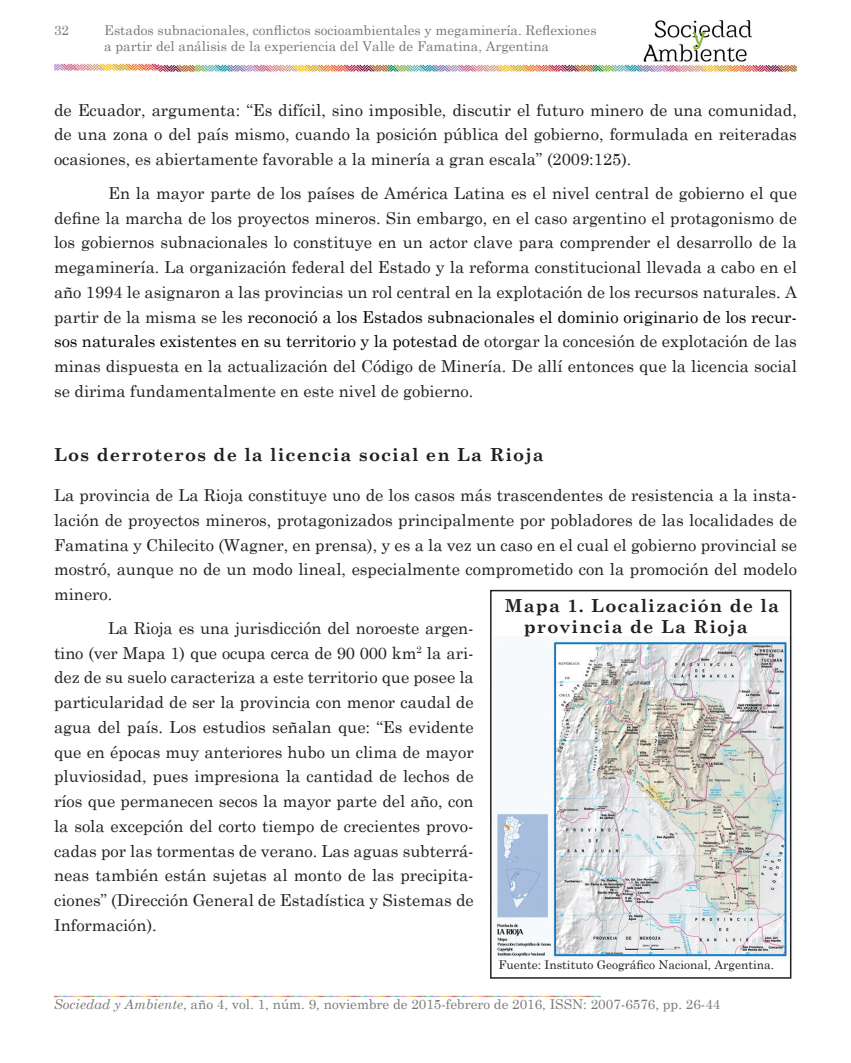
<style>
.page{position:relative;width:851px;height:1063px;background:#fff}
.page>*{position:absolute;margin:0;border:0;box-sizing:border-box;transform-origin:0 0}
.t1{font:700 18px/21.6px "Century Schoolbook";letter-spacing:.06em;color:#231f20}
.t2{font:16.5px/24.8px "Century Schoolbook";color:#231f20;text-align:justify}
.t3{font:13.5px/16.2px "Century Schoolbook";color:#797978}
.t4{font:12px "Century Schoolbook";color:#231f20}
.s1{color:#040503}
.s2{font-style:italic}
</style>
<div class="page">
<img style="left:54px;top:63px;width:106px;height:9px">
<img style="left:642px;top:20px;width:154px;height:52px">
<img style="left:160px;top:64px;width:482px;height:8px">
<img style="left:54px;top:995px;width:67px;height:3px">
<img style="left:121px;top:995px;width:66px;height:3px">
<img style="left:187px;top:995px;width:67px;height:3px">
<img style="left:254px;top:995px;width:66px;height:3px">
<img style="left:320px;top:995px;width:66px;height:3px">
<img style="left:386px;top:995px;width:67px;height:3px">
<img style="left:453px;top:995px;width:66px;height:3px">
<img style="left:519px;top:995px;width:81px;height:3px">
<img style="left:493px;top:636px;width:299px;height:324px">
<div style="left:490px;top:590px;width:301px;height:389px;border:2px solid #231f20"></div>
<p class="t3" style="left:54px;top:21px;width:17px">32</p>
<p class="t3" style="left:104px;top:21px;width:494px">Estados subnacionales, conflictos socioambientales y megaminería. Reflexiones a partir del análisis de la experiencia del Valle de Famatina, Argentina</p>
<p class="t2" style="left:54px;top:97px;width:744px">de Ecuador, argumenta: “Es difícil, sino imposible, discutir el futuro minero de una comunidad, de una zona o del país mismo, cuando la posición pública del gobierno, formulada en reiteradas ocasiones, es abiertamente favorable a la minería a gran escala” (2009:125).</p>
<p class="t2" style="left:54px;top:180px;width:744px;text-indent:54px">En la mayor parte de los países de América Latina es el nivel central de gobierno el que define la marcha de los proyectos mineros. Sin embargo, en el caso argentino el protagonismo de los gobiernos subnacionales lo constituye en un actor clave para comprender el desarrollo de la megaminería. La organización federal del Estado y la reforma constitucional llevada a cabo en el año 1994 le asignaron a las provincias un rol central en la explotación de los recursos naturales. A partir de la misma se les <span class="s1">reconoció a los Estados subnacionales el dominio originario de los recur&shy;sos naturales existentes en su territorio y la potestad de</span> otorgar la concesión de explotación de las minas dispuesta en la actualización del Código de Minería. De allí entonces que la licencia social se dirima fundamentalmente en este nivel de gobierno.</p>
<p class="t1" style="left:54px;top:444px;width:491px">Los derroteros de la licencia social en La Rioja</p>
<p class="t2" style="left:54px;top:482px;width:744px">La provincia de La Rioja constituye uno de los casos más trascendentes de resistencia a la insta&shy;lación de proyectos mineros, protagonizados principalmente por pobladores de las localidades de Famatina y Chilecito (Wagner, en prensa), y es a la vez un caso en el cual el gobierno provincial se mostró, aunque no de un modo lineal, especialmente comprometido con la promoción del modelo minero.</p>
<p class="t2" style="left:54px;top:615px;width:421px;text-indent:54px">La Rioja es una jurisdicción del noroeste argen&shy;tino (ver Mapa 1) que ocupa cerca de 90 000 km<sup>2</sup> la ari&shy;dez de su suelo caracteriza a este territorio que posee la particularidad de ser la provincia con menor caudal de agua del país. Los estudios señalan que: “Es evidente que en épocas muy anteriores hubo un clima de mayor pluviosidad, pues impresiona la cantidad de lechos de ríos que permanecen secos la mayor parte del año, con la sola excepción del corto tiempo de crecientes provo&shy;cadas por las tormentas de verano. Las aguas subterrá&shy;neas también están sujetas al monto de las precipita&shy;ciones” (Dirección General de Estadística y Sistemas de Información).</p>
<p class="t4" style="left:498px;top:957px;width:277px">Fuente: Instituto Geográfico Nacional, Argentina.</p>
<p class="t1" style="left:523px;top:594px;width:257px;text-indent:-19px">Mapa 1. Localización de la provincia de La Rioja</p>
<p class="t3" style="left:54px;top:996px;width:668px"><span class="s2">Sociedad y Ambiente</span>, año 4, vol. 1, núm. 9, noviembre de 2015-febrero de 2016, ISSN: 2007-6576, pp. 26-44</p>
</div>
